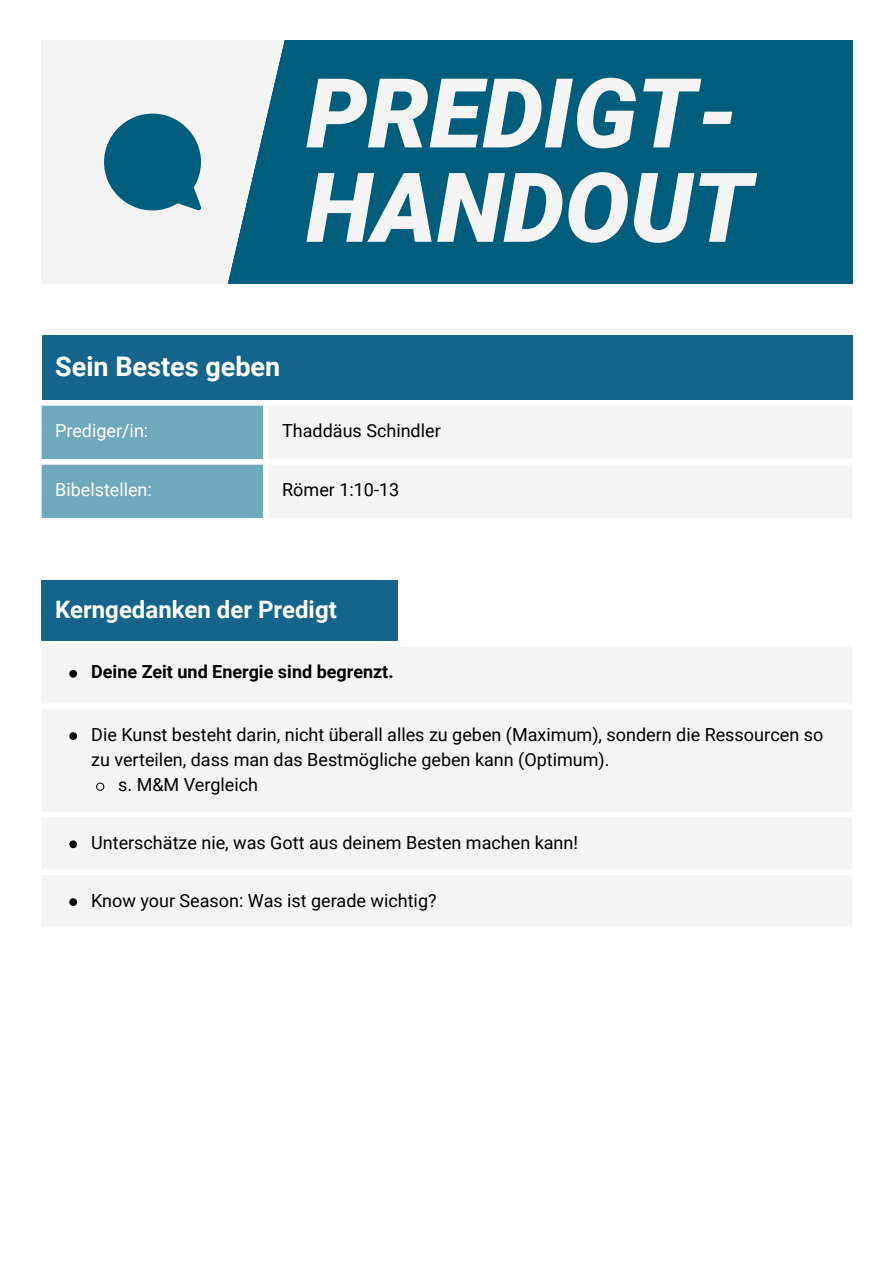
<style>
.page{position:relative;width:894px;height:1263px;background:#fff}
.page>*{position:absolute;margin:0;border:0;box-sizing:border-box;transform-origin:0 0}
.t1{font:italic 900 96.6px "Roboto";color:#f4f4f4}
.t2{font:700 27px "Roboto";color:#fff}
.t3{font:700 24px "Roboto";color:#fff}
.t4{font:18px/25.8px "Roboto";color:#000}
.t5{font:700 18px "Roboto";color:#000}
.t6{font:18px "Roboto";color:#fff}
</style>
<div class="page">
<div style="left:42px;top:40px;width:810px;height:244px;background:#005d7c"></div>
<svg style="left:42px;top:40px;width:243px;height:244px;background:#d2dfe3"></svg>
<svg style="left:104px;top:114px;width:97px;height:96px"></svg>
<div style="left:42px;top:335px;width:810px;height:65px;background:#15648b"></div>
<div style="left:42px;top:406px;width:221px;height:112px;background:#6ea9bc"></div>
<div style="left:269px;top:406px;width:583px;height:112px;background:#f4f4f4"></div>
<div style="left:42px;top:581px;width:356px;height:60px;background:#15648b"></div>
<div style="left:42px;top:647px;width:810px;height:280px;background:#f4f4f4"></div>
<svg style="left:69px;top:670px;width:8px;height:8px"></svg>
<svg style="left:69px;top:732px;width:8px;height:8px"></svg>
<svg style="left:96px;top:782px;width:8px;height:9px"></svg>
<svg style="left:69px;top:840px;width:8px;height:8px"></svg>
<svg style="left:69px;top:898px;width:8px;height:8px"></svg>
<p class="t1" style="left:306px;top:58px;width:434px">PREDIGT-</p>
<p class="t1" style="left:306px;top:152px;width:447px">HANDOUT</p>
<p class="t2" style="left:55px;top:351px;width:226px">Sein Bestes geben</p>
<p class="t6" style="left:55px;top:420px;width:95px">Prediger/in:</p>
<p class="t4" style="left:282px;top:418px;width:160px">Thaddäus Schindler</p>
<p class="t6" style="left:55px;top:479px;width:98px">Bibelstellen:</p>
<p class="t4" style="left:282px;top:477px;width:118px">Römer 1:10-13</p>
<p class="t3" style="left:55px;top:595px;width:283px">Kerngedanken der Predigt</p>
<p class="t5" style="left:91px;top:662px;width:304px">Deine Zeit und Energie sind begrenzt.</p>
<p class="t4" style="left:91px;top:721px;width:733px">Die Kunst besteht darin, nicht überall alles zu geben (Maximum), sondern die Ressourcen so zu verteilen, dass man das Bestmögliche geben kann (Optimum).</p>
<p class="t4" style="left:118px;top:772px;width:141px">s. M&amp;M Vergleich</p>
<p class="t4" style="left:91px;top:830px;width:488px">Unterschätze nie, was Gott aus deinem Besten machen kann!</p>
<p class="t4" style="left:91px;top:887px;width:347px">Know your Season: Was ist gerade wichtig?</p>
</div>
